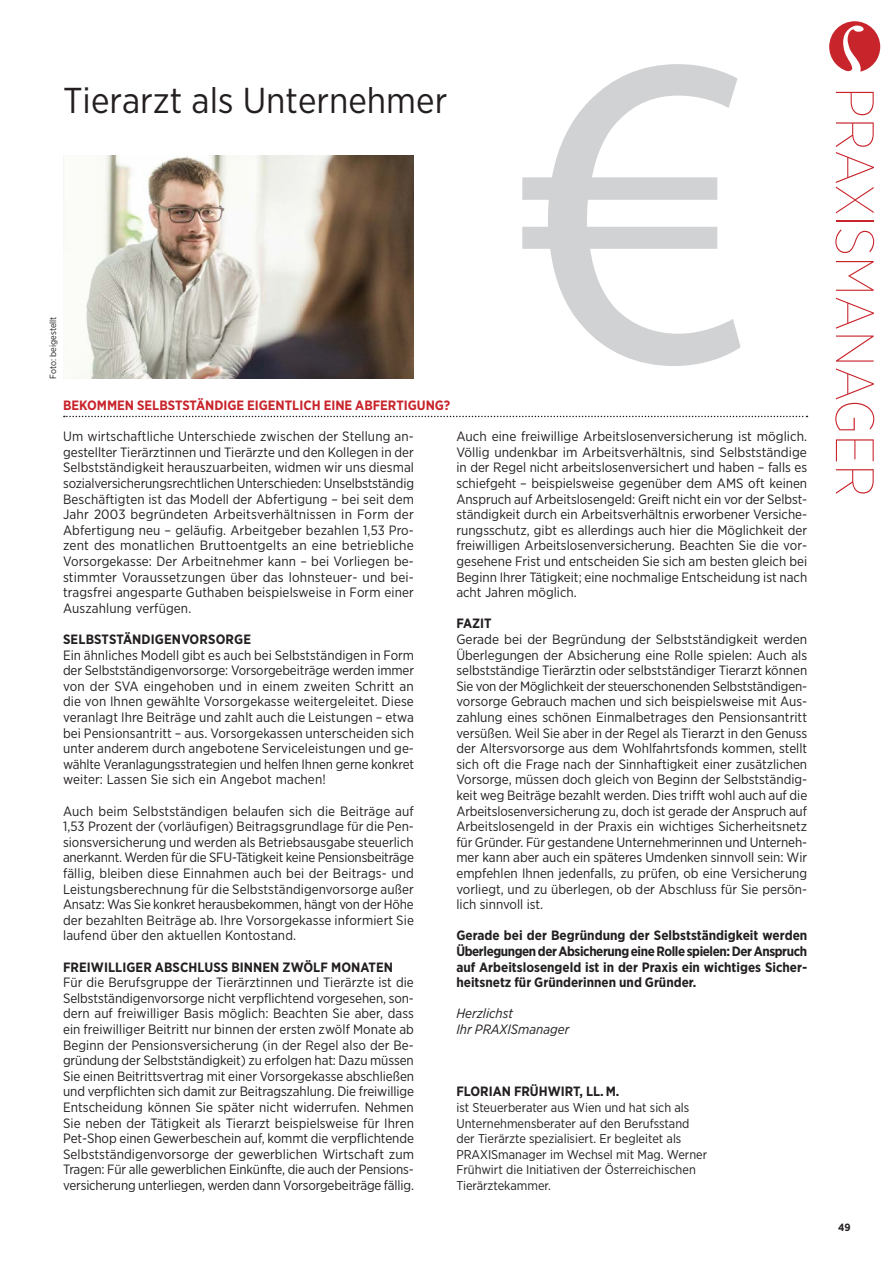
<style>
.page{position:relative;width:893px;height:1263px;background:#fff}
.page>*{position:absolute;margin:0;border:0;box-sizing:border-box;transform-origin:0 0}
.t1{font:100 54px "Gotham Narrow";color:#c8242b}
.HEADLINEMITTEL{font:36px "Gotham Narrow";color:#231f20}
.t2{font:13.5px/15.6px "Gotham Narrow";color:#231f20;text-align:justify}
.lauftext_ohne_Einzug{font:700 13.5px/15.6px "Gotham Narrow";color:#231f20;text-align:justify}
.t3{font:700 13.5px "Gotham Narrow";color:#c8242b}
.t4{font:italic 13.5px/15.6px "Gotham Narrow";color:#231f20}
.lauftext_ohne_Einzug-2{font:12.75px/15.6px "Gotham Narrow";color:#231f20}
.t5{font:700 10.5px "Gotham Narrow";color:#231f20}
.t6{font:9px "Gotham Narrow";color:#231f20}
</style>
<div class="page">
<svg style="left:829px;top:21px;width:51px;height:51px"></svg>
<img style="left:63px;top:155px;width:351px;height:223px">
<svg style="left:522px;top:64px;width:219px;height:302px"></svg>
<svg style="left:64px;top:416px;width:743px;height:1px"></svg>
<p class="HEADLINEMITTEL" style="left:63px;top:78px;width:386px">Tierarzt als Unternehmer</p>
<p class="t6" style="left:47px;top:379px;width:64px;rotate:-90deg">Foto: beigestellt</p>
<p class="t3" style="left:63px;top:396px;width:389px">BEKOMMEN SELBSTSTÄNDIGE EIGENTLICH EINE ABFERTIGUNG?</p>
<p class="t2" style="left:63px;top:428px;width:352px">Um wirtschaftliche Unterschiede zwischen der Stellung an&shy;gestellter Tierärztinnen und Tierärzte und den Kollegen in der Selbstständigkeit herauszuarbeiten, widmen wir uns diesmal sozialversicherungsrechtlichen Unterschieden: Unselbstständig Beschäftigten ist das Modell der Abfertigung – bei seit dem Jahr 2003 begründeten Arbeitsverhältnissen in Form der Abfertigung neu – geläufig. Arbeitgeber bezahlen 1,53 Pro&shy;zent des monatlichen Bruttoentgelts an eine betriebliche Vorsorgekasse: Der Arbeitnehmer kann – bei Vorliegen be&shy;stimmter Voraussetzungen über das lohnsteuer- und bei&shy;tragsfrei angesparte Guthaben beispielsweise in Form einer Auszahlung verfügen.</p>
<p class="lauftext_ohne_Einzug" style="left:63px;top:631px;width:189px">SELBSTSTÄNDIGENVORSORGE</p>
<p class="t2" style="left:63px;top:647px;width:353px">Ein ähnliches Modell gibt es auch bei Selbstständigen in Form der Selbstständigenvorsorge: Vorsorgebeiträge werden immer von der SVA eingehoben und in einem zweiten Schritt an die von Ihnen gewählte Vorsorgekasse weitergeleitet. Diese veranlagt Ihre Beiträge und zahlt auch die Leistungen – etwa bei Pensionsantritt – aus. Vorsorgekassen unterscheiden sich unter anderem durch angebotene Serviceleistungen und ge&shy;wählte Veranlagungsstrategien und helfen Ihnen gerne konkret weiter: Lassen Sie sich ein Angebot machen!</p>
<p class="t2" style="left:63px;top:803px;width:352px">Auch beim Selbstständigen belaufen sich die Beiträge auf 1,53 Prozent der (vorläufigen) Beitragsgrundlage für die Pen&shy;sionsversicherung und werden als Betriebsausgabe steuerlich anerkannt. Werden für die SFU-Tätigkeit keine Pensionsbeiträge fällig, bleiben diese Einnahmen auch bei der Beitrags- und Leistungsberechnung für die Selbstständigenvorsorge außer Ansatz: Was Sie konkret herausbekommen, hängt von der Höhe der bezahlten Beiträge ab. Ihre Vorsorgekasse informiert Sie laufend über den aktuellen Kontostand.</p>
<p class="lauftext_ohne_Einzug" style="left:63px;top:959px;width:332px">FREIWILLIGER ABSCHLUSS BINNEN ZWÖLF MONATEN</p>
<p class="t2" style="left:63px;top:974px;width:353px">Für die Berufsgruppe der Tierärztinnen und Tierärzte ist die Selbstständigenvorsorge nicht verpflichtend vorgesehen, son&shy;dern auf freiwilliger Basis möglich: Beachten Sie aber, dass ein freiwilliger Beitritt nur binnen der ersten zwölf Monate ab Beginn der Pensionsversicherung (in der Regel also der Be&shy;gründung der Selbstständigkeit) zu erfolgen hat: Dazu müssen Sie einen Beitrittsvertrag mit einer Vorsorgekasse abschließen und verpflichten sich damit zur Beitragszahlung. Die freiwillige Entscheidung können Sie später nicht widerrufen. Nehmen Sie neben der Tätigkeit als Tierarzt beispielsweise für Ihren Pet-Shop einen Gewerbeschein auf, kommt die verpflichtende Selbstständigenvorsorge der gewerblichen Wirtschaft zum Tragen: Für alle gewerblichen Einkünfte, die auch der Pensions&shy;versicherung unterliegen, werden dann Vorsorgebeiträge fällig.</p>
<p class="t2" style="left:456px;top:428px;width:352px">Auch eine freiwillige Arbeitslosenversicherung ist möglich.<br>Völlig undenkbar im Arbeitsverhältnis, sind Selbstständige in der Regel nicht arbeitslosenversichert und haben – falls es schiefgeht – beispielsweise gegenüber dem AMS oft keinen Anspruch auf Arbeitslosengeld: Greift nicht ein vor der Selbst&shy;ständigkeit durch ein Arbeitsverhältnis erworbener Versiche&shy;rungsschutz, gibt es allerdings auch hier die Möglichkeit der freiwilligen Arbeitslosenversicherung. Beachten Sie die vor&shy;gesehene Frist und entscheiden Sie sich am besten gleich bei Beginn Ihrer Tätigkeit; eine nochmalige Entscheidung ist nach acht Jahren möglich.</p>
<p class="lauftext_ohne_Einzug" style="left:456px;top:616px;width:37px">FAZIT</p>
<p class="t2" style="left:456px;top:631px;width:352px;text-align:left">Gerade bei der Begründung der Selbstständigkeit werden Überlegungen der Absicherung eine Rolle spielen: Auch als selbstständige Tierärztin oder selbstständiger Tierarzt können Sie von der Möglichkeit der steuerschonenden Selbstständigen&shy;vorsorge Gebrauch machen und sich beispielsweise mit Aus&shy;zahlung eines schönen Einmalbetrages den Pensionsantritt versüßen. Weil Sie aber in der Regel als Tierarzt in den Genuss der Altersvorsorge aus dem Wohlfahrtsfonds kommen, stellt sich oft die Frage nach der Sinnhaftigkeit einer zusätzlichen Vorsorge, müssen doch gleich von Beginn der Selbstständig&shy;keit weg Beiträge bezahlt werden. Dies trifft wohl auch auf die Arbeitslosenversicherung zu, doch ist gerade der Anspruch auf Arbeitslosengeld in der Praxis ein wichtiges Sicherheitsnetz für Gründer. Für gestandene Unternehmerinnen und Unterneh&shy;mer kann aber auch ein späteres Umdenken sinnvoll sein: Wir empfehlen Ihnen jedenfalls, zu prüfen, ob eine Versicherung vorliegt, und zu überlegen, ob der Abschluss für Sie persön&shy;lich sinnvoll ist.</p>
<p class="lauftext_ohne_Einzug" style="left:456px;top:928px;width:352px">Gerade bei der Begründung der Selbstständigkeit werden Überlegungen der Absicherung eine Rolle spielen: Der Anspruch auf Arbeitslosengeld ist in der Praxis ein wichtiges Sicher&shy;heitsnetz für Gründerinnen und Gründer.</p>
<p class="t4" style="left:456px;top:1005px;width:114px">Herzlichst<br>Ihr PRAXISmanager</p>
<p class="lauftext_ohne_Einzug" style="left:456px;top:1084px;width:165px">FLORIAN FRÜHWIRT, LL. M.</p>
<p class="lauftext_ohne_Einzug-2" style="left:456px;top:1099px;width:252px">ist Steuerberater aus Wien und hat sich als Unternehmensberater auf den Berufsstand der Tierärzte spezialisiert. Er begleitet als PRAXISmanager im Wechsel mit Mag. Werner Frühwirt die Initiativen der Österreichischen Tierärztekammer.</p>
<p class="t1" style="left:887px;top:87px;width:412px;rotate:90deg">PRAXISMANAGER</p>
<p class="t5" style="left:838px;top:1220px;width:14px">49</p>
</div>
